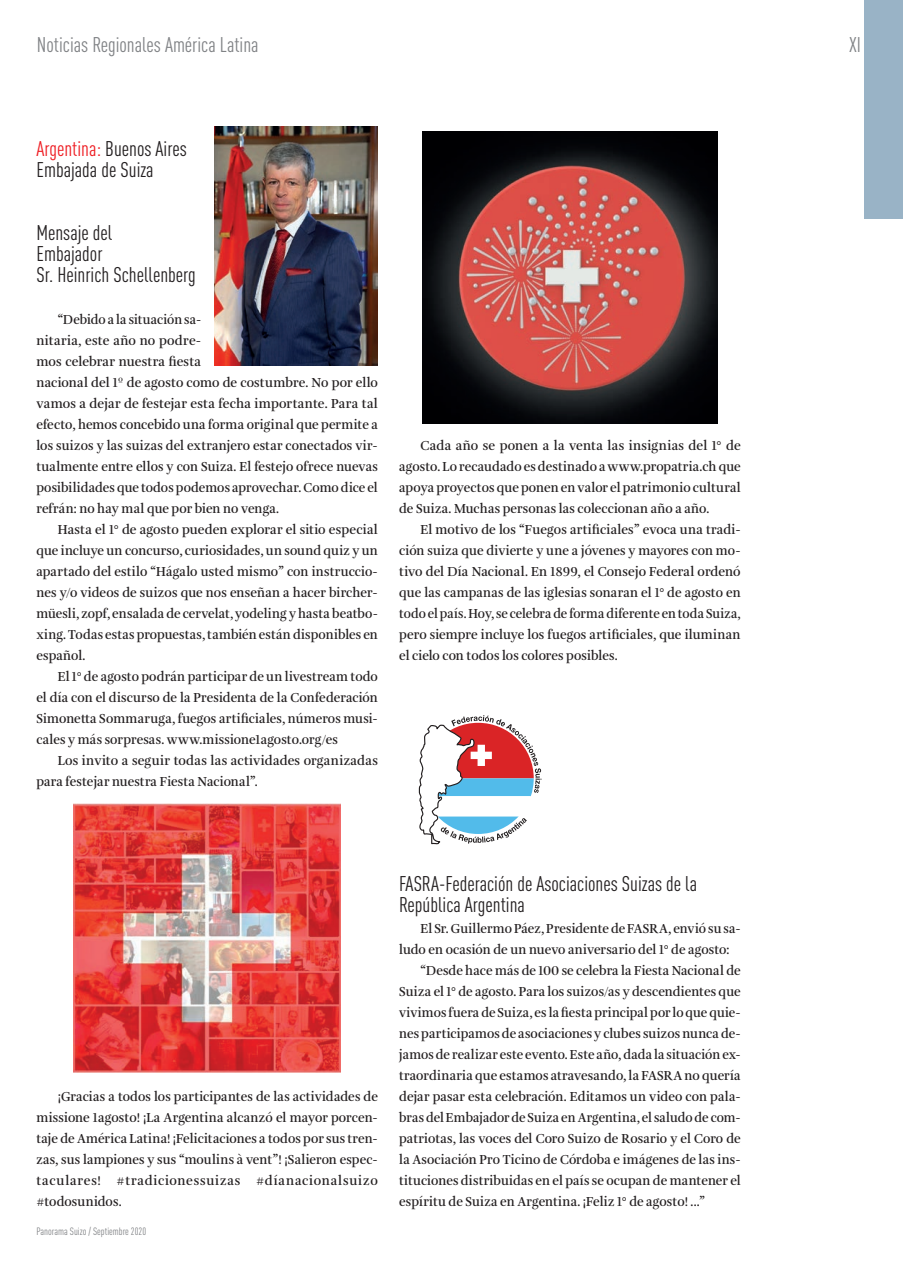
<style>
.page{position:relative;width:903px;height:1274px;background:#fff}
.page>*{position:absolute;margin:0;border:0;box-sizing:border-box;transform-origin:0 0}
.t1{font:condensed 21px/21px "DINOT";color:#231f20}
.t2{font:condensed 21px "DINOT";color:#808285}
.t3{font:600 13.5px/21px "Amalia Pro";letter-spacing:.01em;color:#231f20;text-align:justify;scale:.95 1}
.t4{font:600 13.5px/21px "Amalia Pro";letter-spacing:.01em;color:#231f20;scale:.94 1}
.t5{font:600 13.5px/21px "Amalia Pro";letter-spacing:.01em;color:#231f20;text-align:justify}
.t6{font:600 13.5px/21px "Amalia Pro";letter-spacing:.01em;color:#231f20;text-align:justify;scale:.96 1}
.t7{font:condensed 10.5px "DINOT";color:#808285}
.s1{color:#ee1d23}
</style>
<div class="page">
<div style="left:863px;top:0;width:40px;height:219px;background:#99b3c6"></div>
<img style="left:214px;top:127px;width:164px;height:238px">
<img style="left:74px;top:804px;width:267px;height:268px">
<img style="left:423px;top:131px;width:294px;height:292px">
<svg style="left:419px;top:715px;width:122px;height:129px"></svg>
<h1 class="t2" style="left:37px;top:33px;width:223px">Noticias Regionales América Latina</h1>
<h1 class="t2" style="left:849px;top:33px;width:13px">XI</h1>
<h1 class="t1" style="left:36px;top:138px;width:152px"><span class="s1">Argentina:</span> Buenos Aires<br>Embajada de Suiza</h1>
<h1 class="t1" style="left:36px;top:222px;width:161px">Mensaje del<br>Embajador<br>Sr. Heinrich Schellenberg</h1>
<p class="t4" style="left:36px;top:309px;width:365px;text-indent:21px">“Debido a la situación sa-<br>nitaria, este año no podre-<br>mos celebrar nuestra fiesta<br>nacional del 1º de agosto como de costumbre. No por ello vamos a dejar de festejar esta fecha importante. Para tal efecto, hemos concebido una forma original que permite a los suizos y las suizas del extranjero estar conectados vir&shy;tualmente entre ellos y con Suiza. El festejo ofrece nuevas posibilidades que todos podemos aprovechar. Como dice el refrán: no hay mal que por bien no venga.</p>
<p class="t5" style="left:36px;top:519px;width:343px;text-indent:21px">Hasta el 1° de agosto pueden explorar el sitio especial que incluye un concurso, curiosidades, un sound quiz y un apartado del estilo “Hágalo usted mismo” con instruccio&shy;nes y/o videos de suizos que nos enseñan a hacer bircher&shy;müesli, zopf, ensalada de cervelat, yodeling y hasta beatbo&shy;xing. Todas estas propuestas, también están disponibles en español.</p>
<p class="t3" style="left:36px;top:666px;width:361px;text-indent:21px">El 1° de agosto podrán participar de un livestream todo el día con el discurso de la Presidenta de la Confederación Simonetta Sommaruga, fuegos artificiales, números musi&shy;cales y más sorpresas. www.missione1agosto.org/es</p>
<p class="t5" style="left:36px;top:750px;width:343px;text-indent:21px">Los invito a seguir todas las actividades organizadas para festejar nuestra Fiesta Nacional”.</p>
<p class="t5" style="left:399px;top:435px;width:343px;text-indent:21px">Cada año se ponen a la venta las insignias del 1° de agosto. Lo recaudado es destinado a www.propatria.ch que apoya proyectos que ponen en valor el patrimonio cultural de Suiza. Muchas personas las coleccionan año a año.</p>
<p class="t6" style="left:399px;top:519px;width:357px;text-indent:21px">El motivo de los “Fuegos artificiales” evoca una tradi&shy;ción suiza que divierte y une a jóvenes y mayores con mo&shy;tivo del Día Nacional. En 1899, el Consejo Federal ordenó que las campanas de las iglesias sonaran el 1° de agosto en todo el país. Hoy, se celebra de forma diferente en toda Suiza, pero siempre incluye los fuegos artificiales, que iluminan el cielo con todos los colores posibles.</p>
<p class="t3" style="left:36px;top:1086px;width:361px;text-indent:21px">¡Gracias a todos los participantes de las actividades de missione 1agosto! ¡La Argentina alcanzó el mayor porcen&shy;taje de América Latina! ¡Felicitaciones a todos por sus tren&shy;zas, sus lampiones y sus “moulins à vent”! ¡Salieron espec&shy;taculares! #tradicionessuizas #díanacionalsuizo #todosunidos.</p>
<p class="t7" style="left:36px;top:1225px;width:111px">Panorama Suizo / Septiembre 2020</p>
<h1 class="t1" style="left:399px;top:873px;width:299px">FASRA-Federación de Asociaciones Suizas de la<br>República Argentina</h1>
<p class="t4" style="left:420px;top:918px;width:342px">El Sr. Guillermo Páez, Presidente de FASRA, envió su sa-</p>
<p class="t3" style="left:399px;top:939px;width:349px">ludo en ocasión de un nuevo aniversario del 1° de agosto:</p>
<p class="t3" style="left:420px;top:960px;width:338px">“Desde hace más de 100 se celebra la Fiesta Nacional de</p>
<p class="t3" style="left:399px;top:981px;width:361px">Suiza el 1° de agosto. Para los suizos/as y descendientes que</p>
<p class="t4" style="left:399px;top:1002px;width:365px">vivimos fuera de Suiza, es la fiesta principal por lo que quie-</p>
<p class="t3" style="left:399px;top:1023px;width:361px">nes participamos de asociaciones y clubes suizos nunca de-</p>
<p class="t4" style="left:399px;top:1044px;width:365px">jamos de realizar este evento. Este año, dada la situación ex-</p>
<p class="t3" style="left:399px;top:1065px;width:361px">traordinaria que estamos atravesando, la FASRA no quería</p>
<p class="t3" style="left:399px;top:1086px;width:361px">dejar pasar esta celebración. Editamos un video con pala-</p>
<p class="t4" style="left:399px;top:1107px;width:365px">bras del Embajador de Suiza en Argentina, el saludo de com-</p>
<p class="t3" style="left:399px;top:1128px;width:361px">patriotas, las voces del Coro Suizo de Rosario y el Coro de</p>
<p class="t3" style="left:399px;top:1149px;width:361px">la Asociación Pro Ticino de Córdoba e imágenes de las ins-</p>
<p class="t3" style="left:399px;top:1170px;width:361px">tituciones distribuidas en el país se ocupan de mantener el</p>
<p class="t3" style="left:399px;top:1191px;width:323px">espíritu de Suiza en Argentina. ¡Feliz 1° de agosto! ...”</p>
</div>
